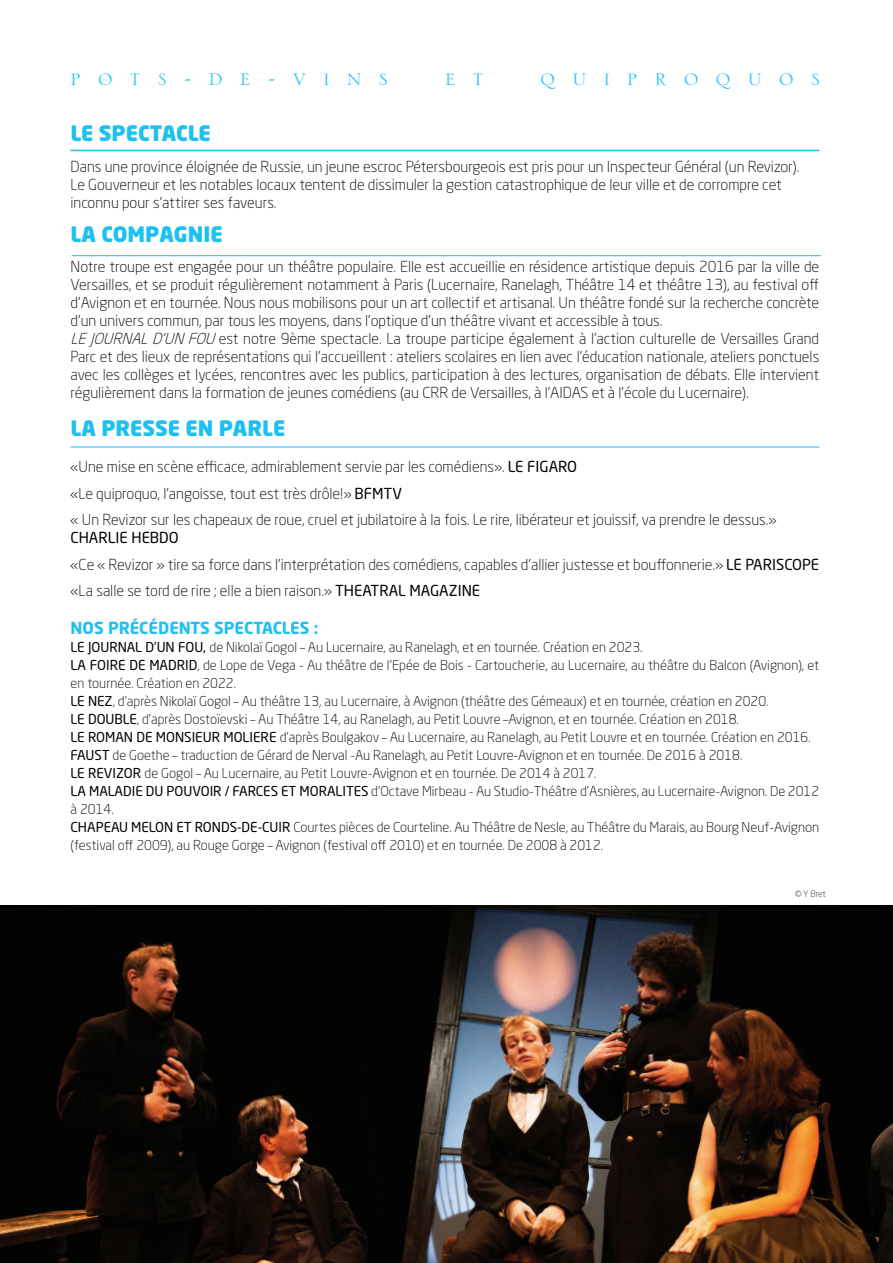
<style>
.page{position:relative;width:893px;height:1263px;background:#fff}
.page>*{position:absolute;margin:0;border:0;box-sizing:border-box;transform-origin:0 0}
.t1{font:900 21px "Neo Sans Std";color:#1dc1f1}
.t2{font:700 16.5px "Neo Sans Std";color:#21c0f1}
.t3{font:300 15px/18px "Neo Sans Std";color:#000;text-align:justify}
.t4{font:15px "OPTI Serlio";letter-spacing:1.14em;color:#1dc1f1;scale:1.06 1}
.t5{font:300 13.5px/18px "Neo Sans Std";color:#000}
.t6{font:300 9px "Neo Sans Std";color:#231f20}
.s1{font-style:italic}
.s2{font-weight:400}
</style>
<div class="page">
<hr style="left:71px;top:150px;width:748px;height:1px;background:#1dc1f1">
<hr style="left:72px;top:255px;width:749px;height:1px;background:#1dc1f1">
<hr style="left:71px;top:446px;width:748px;height:2px;background:#1dc1f1">
<img style="left:0;top:906px;width:893px;height:357px">
<p class="t4" style="left:71px;top:69px;width:300px">POTS-DE-VINS</p>
<p class="t4" style="left:445px;top:69px;width:37px">E T</p>
<p class="t4" style="left:541px;top:69px;width:264px">QUIPROQUOS</p>
<p class="t1" style="left:71px;top:120px;width:142px">LE SPECTACLE</p>
<p class="t3" style="left:71px;top:157px;width:730px">Dans une province éloignée de Russie, un jeune escroc Pétersbourgeois est pris pour un Inspecteur Général (un Revizor).</p>
<p class="t3" style="left:71px;top:175px;width:713px">Le Gouverneur et les notables locaux tentent de dissimuler la gestion catastrophique de leur ville et de corrompre cet</p>
<p class="t3" style="left:71px;top:193px;width:207px">inconnu pour s’attirer ses faveurs.</p>
<p class="t1" style="left:71px;top:220px;width:154px">LA COMPAGNIE</p>
<p class="t3" style="left:71px;top:258px;width:750px">Notre troupe est engagée pour un théâtre populaire. Elle est accueillie en résidence artistique depuis 2016 par la ville de Versailles, et se produit régulièrement notamment à Paris (Lucernaire, Ranelagh, Théâtre 14 et théâtre 13), au festival off d’Avignon et en tournée. Nous nous mobilisons pour un art collectif et artisanal. Un théâtre fondé sur la recherche concrète d’un univers commun, par tous les moyens, dans l’optique d’un théâtre vivant et accessible à tous.</p>
<p class="t3" style="left:71px;top:330px;width:750px"><span class="s1">LEJOURNALD’UN FOU</span> est notre 9ème spectacle. La troupe participe également à l’action culturelle de Versailles Grand Parc et des lieux de représentations qui l’accueillent : ateliers scolaires en lien avec l’éducation nationale, ateliers ponctuels avec les collèges et lycées, rencontres avec les publics, participation à des lectures, organisation de débats. Elle intervient régulièrement dans la formation de jeunes comédiens (au CRR de Versailles, à l’AIDAS et à l’école du Lucernaire).</p>
<p class="t1" style="left:71px;top:415px;width:216px">LA PRESSE EN PARLE</p>
<p class="t3" style="left:71px;top:458px;width:508px">«Une mise en scène efficace, admirablement servie par les comédiens». <span class="s2">LE FIGARO</span></p>
<p class="t3" style="left:71px;top:484px;width:333px">«Le quiproquo, l’angoisse, tout est très drôle!» <span class="s2">BFMTV</span></p>
<p class="t3" style="left:71px;top:511px;width:707px">« Un Revizor sur les chapeaux de roue, cruel et jubilatoire à la fois. Le rire, libérateur et jouissif, va prendre le dessus.»<br><span class="s2">CHARLIE HEBDO</span></p>
<p class="t3" style="left:71px;top:555px;width:750px">«Ce « Revizor » tire sa force dans l’interprétation des comédiens, capables d’allier justesse et bouffonnerie.» <span class="s2">LE PARISCOPE</span></p>
<p class="t3" style="left:71px;top:582px;width:411px">«La salle se tord de rire ; elle a bien raison.» <span class="s2">THEATRAL MAGAZINE</span></p>
<p class="t2" style="left:71px;top:617px;width:249px">NOS PRÉCÉDENTS SPECTACLES :</p>
<p class="t5" style="left:71px;top:638px;width:573px"><span class="s2">LE JOURNAL D’UN FOU,</span> de Nikolaï Gogol – Au Lucernaire, au Ranelagh, et en tournée. Création en 2023.</p>
<p class="t5" style="left:71px;top:656px;width:750px"><span class="s2">LA FOIRE DE MADRID</span>, de Lope de Vega - Au théâtre de l’Epée de Bois - Cartoucherie, au Lucernaire, au théâtre du Balcon (Avignon), et en tournée. Création en 2022.</p>
<p class="t5" style="left:71px;top:692px;width:699px"><span class="s2">LE NEZ</span>, d’après Nikolaï Gogol – Au théâtre 13, au Lucernaire, à Avignon (théâtre des Gémeaux) et en tournée, création en 2020.</p>
<p class="t5" style="left:71px;top:710px;width:670px"><span class="s2">LE DOUBLE</span>, d’après Dostoïevski – Au Théâtre 14, au Ranelagh, au Petit Louvre –Avignon, et en tournée. Création en 2018.</p>
<p class="t5" style="left:71px;top:728px;width:741px"><span class="s2">LE ROMAN DE MONSIEUR MOLIERE</span> d’après Boulgakov – Au Lucernaire, au Ranelagh, au Petit Louvre et en tournée. Création en 2016.</p>
<p class="t5" style="left:71px;top:746px;width:673px"><span class="s2">FAUST</span> de Goethe – traduction de Gérard de Nerval -Au Ranelagh, au Petit Louvre-Avignon et en tournée. De 2016 à 2018.</p>
<p class="t5" style="left:71px;top:764px;width:527px"><span class="s2">LE REVIZOR</span> de Gogol – Au Lucernaire, au Petit Louvre-Avignon et en tournée. De 2014 à 2017.</p>
<p class="t5" style="left:71px;top:782px;width:750px"><span class="s2">LA MALADIE DU POUVOIR / FARCES ET MORALITES</span> d’Octave Mirbeau - Au Studio-Théâtre d’Asnières, au Lucernaire-Avignon. De 2012 à 2014.</p>
<p class="t5" style="left:71px;top:818px;width:750px"><span class="s2">CHAPEAU MELON ET RONDS-DE-CUIR</span> Courtes pièces de Courteline. Au Théâtre de Nesle, au Théâtre du Marais, au Bourg Neuf-Avignon (festival off 2009), au Rouge Gorge – Avignon (festival off 2010) et en tournée. De 2008 à 2012.</p>
<p class="t6" style="left:795px;top:889px;width:32px">© Y Bret</p>
</div>
